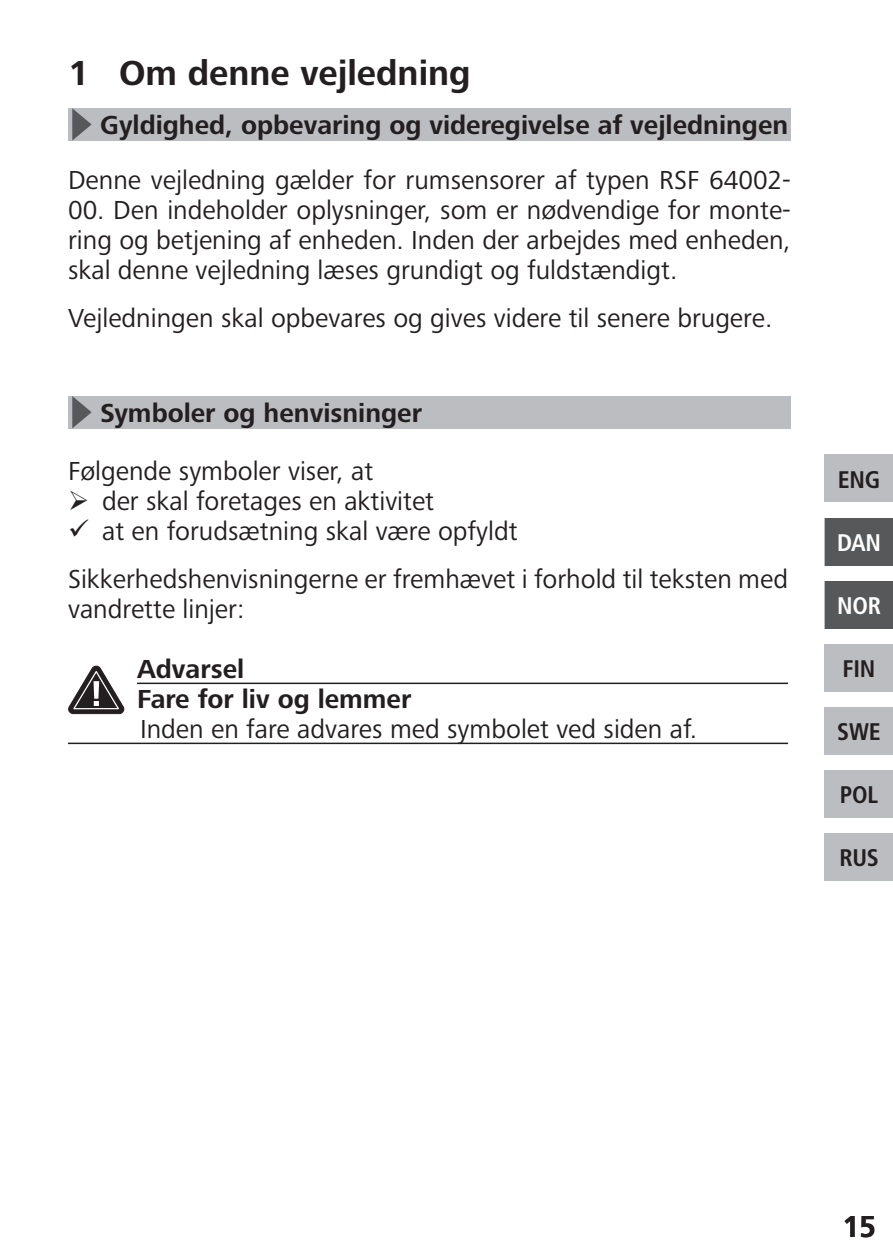
<style>
.page{position:relative;width:893px;height:1259px;background:#fff}
.page>*{position:absolute;margin:0;border:0;box-sizing:border-box;transform-origin:0 0}
.t1{font:700 36px "Frutiger Next LTW1 G";color:#231f20}
.t2{font:700 30px "Frutiger LT Com";color:#231f20}
.dan_nor_Fließtext{font:27px/30px "Frutiger Next LTW1 G";color:#231f20}
.dan_nor_Themenübersc{font:700 27px "Frutiger Next LTW1 G";color:#231f20}
.dan_nor_Folge{font:27px "Frutiger Next LTW1 G";color:#231f20}
.dan_nor_Art_der_Gefa{font:700 27px "Frutiger Next LTW1 G";color:#231f20}
.dan_nor_Signalwort{font:700 27px "Frutiger Next LTW1 G";color:#231f20}
.t3{font:700 condensed 24px "Frutiger LT Com";letter-spacing:-.01em;color:#231f20}
.t4{font:700 condensed 24px "Frutiger LT Com";letter-spacing:-.01em;color:#fff}
</style>
<div class="page">
<div style="left:825px;top:518px;width:68px;height:47px;background:#57585a"></div>
<div style="left:825px;top:581px;width:68px;height:47px;background:#57585a"></div>
<div style="left:825px;top:644px;width:68px;height:47px;background:#bcbdc0"></div>
<div style="left:825px;top:707px;width:68px;height:47px;background:#bcbdc0"></div>
<div style="left:825px;top:770px;width:68px;height:47px;background:#bcbdc0"></div>
<div style="left:825px;top:455px;width:68px;height:47px;background:#bcbdc0"></div>
<div style="left:825px;top:833px;width:68px;height:48px;background:#bcbdc0"></div>
<div style="left:68px;top:396px;width:723px;height:32px;background:#bcbdc0"></div>
<div style="left:68px;top:108px;width:723px;height:32px;background:#bcbdc0"></div>
<svg style="left:72px;top:396px;width:20px;height:32px"></svg>
<svg style="left:72px;top:108px;width:20px;height:33px"></svg>
<hr style="left:137px;top:682px;width:651px;height:2px;background:#231f20">
<hr style="left:68px;top:742px;width:720px;height:2px;background:#231f20">
<svg style="left:68px;top:665px;width:56px;height:49px"></svg>
<div style="left:94px;top:681px;width:5px;height:17px;background:#fff"></div>
<p class="t1" style="left:68px;top:52px;width:404px">1 Om denne vejledning</p>
<p class="dan_nor_Themenübersc" style="left:100px;top:110px;width:690px">Gyldighed, opbevaring og videregivelse af vejledningen</p>
<p class="dan_nor_Fließtext" style="left:68px;top:165px;width:724px">Denne vejledning gælder for rumsensorer af typen RSF 64002-</p>
<p class="dan_nor_Fließtext" style="left:68px;top:195px;width:724px;text-align:justify">00. Den indeholder oplysninger, som er nødvendige for monte&shy;ring og betjening af enheden. Inden der arbejdes med enheden, skal denne vejledning læses grundigt og fuldstændigt.</p>
<p class="dan_nor_Fließtext" style="left:68px;top:303px;width:706px">Vejledningen skal opbevares og gives videre til senere brugere.</p>
<p class="dan_nor_Themenübersc" style="left:100px;top:397px;width:323px">Symboler og henvisninger</p>
<p class="dan_nor_Fließtext" style="left:68px;top:457px;width:307px">Følgende symboler viser, at</p>
<p class="dan_nor_Fließtext" style="left:102px;top:487px;width:334px">der skal foretages en aktivitet</p>
<p class="dan_nor_Fließtext" style="left:102px;top:517px;width:417px">at en forudsætning skal være opfyldt</p>
<p class="dan_nor_Fließtext" style="left:68px;top:565px;width:722px">Sikkerhedshenvisningerne er fremhævet i forhold til teksten med vandrette linjer:</p>
<p class="dan_nor_Signalwort" style="left:137px;top:654px;width:109px">Advarsel</p>
<p class="dan_nor_Art_der_Gefa" style="left:137px;top:684px;width:276px">Fare for liv og lemmer</p>
<p class="dan_nor_Folge" style="left:140px;top:714px;width:559px">Inden en fare advares med symbolet ved siden af.</p>
<p class="t3" style="left:838px;top:464px;width:44px">ENG</p>
<p class="t4" style="left:837px;top:527px;width:45px">DAN</p>
<p class="t4" style="left:837px;top:590px;width:45px">NOR</p>
<p class="t3" style="left:843px;top:654px;width:34px">FIN</p>
<p class="t3" style="left:837px;top:717px;width:45px">SWE</p>
<p class="t3" style="left:840px;top:780px;width:40px">POL</p>
<p class="t3" style="left:839px;top:843px;width:41px">RUS</p>
<p class="t2" style="left:843px;top:1208px;width:35px">15</p>
</div>
